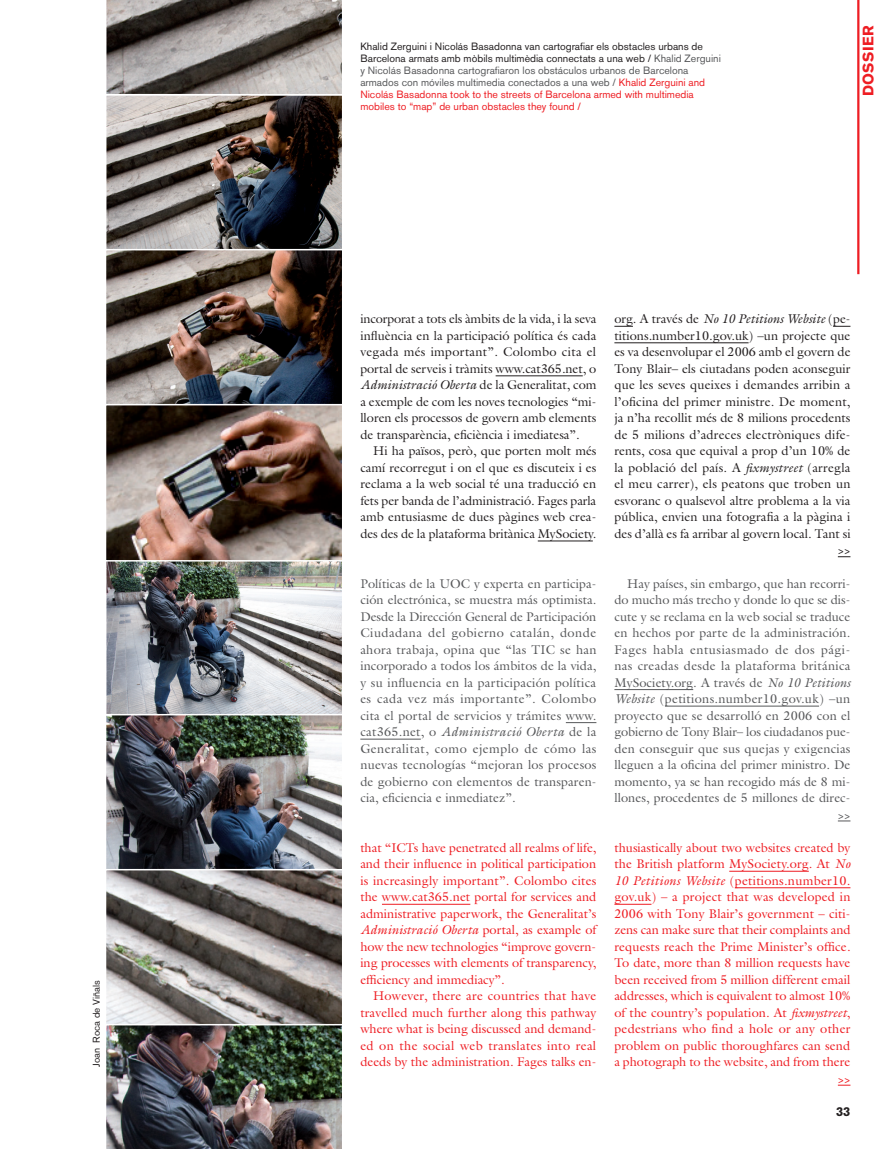
<style>
.page{position:relative;width:893px;height:1149px;background:#fff}
.page>*{position:absolute;margin:0;border:0;box-sizing:border-box;transform-origin:0 0}
.TITULAR_16_PT_CAST{font:700 15px "Akzidenz Grotesk BE";letter-spacing:.03em;color:#ee1d23}
.TXT_LECTURA_CAT{font:12.75px/16.5px "Galliard";letter-spacing:-.005em;color:#231f20;text-align:justify}
.TXT_LECTURA_ENG{font:12.75px/16.5px "Galliard";letter-spacing:-.005em;color:#ee1d23;text-align:justify}
.TXT_LECTURA_CAST{font:12.75px/16.5px "Galliard";letter-spacing:.005em;color:#57585a;text-align:justify}
.t1{font:700 12.75px "Akzidenz Grotesk BE";color:#231f20}
.PIE_DE_FOTO_CAT{font:10.5px/12px "Akzidenz Grotesk BE";color:#57585a}
.TXT_LECTURA_CAST-2{font:700 10.5px "Galliard";color:#231f20}
.TXT_LECTURA_CAST-3{font:700 10.5px "Galliard";color:#57585a}
.TXT_LECTURA_CAST-4{font:700 10.5px "Galliard";color:#ee1d23}
.PIE_DE_FOTO_CAT-2{font:9.75px "Akzidenz Grotesk BE";color:#231f20}
.s1{color:#231f20}
.s2{color:#ee1d23}
.s3{font-style:italic}
</style>
<div class="page">
<img style="left:106px;top:0;width:236px;height:1148px">
<hr style="left:857px;top:0;width:2px;height:274px;background:#ee1d23">
<hr style="left:496px;top:375px;width:87px;height:1px;background:#231f20">
<hr style="left:538px;top:540px;width:55px;height:1px;background:#231f20">
<svg style="left:614px;top:326px;width:19px;height:1px"></svg>
<svg style="left:833px;top:326px;width:17px;height:1px"></svg>
<hr style="left:614px;top:342px;width:135px;height:1px;background:#231f20">
<svg style="left:838px;top:556px;width:12px;height:1px"></svg>
<hr style="left:566px;top:722px;width:30px;height:1px;background:#57585a">
<hr style="left:360px;top:738px;width:61px;height:1px;background:#57585a">
<hr style="left:614px;top:689px;width:79px;height:1px;background:#57585a">
<hr style="left:665px;top:705px;width:154px;height:1px;background:#57585a">
<svg style="left:838px;top:820px;width:12px;height:1px"></svg>
<hr style="left:382px;top:903px;width:88px;height:1px;background:#ee1d23">
<hr style="left:729px;top:870px;width:80px;height:1px;background:#ee1d23">
<hr style="left:735px;top:887px;width:115px;height:1px;background:#ee1d23">
<hr style="left:614px;top:903px;width:37px;height:1px;background:#ee1d23">
<svg style="left:838px;top:1084px;width:12px;height:1px"></svg>
<p class="PIE_DE_FOTO_CAT-2" style="left:91px;top:1066px;width:87px;rotate:-90deg">Joan Roca de Viñals</p>
<p class="PIE_DE_FOTO_CAT" style="left:360px;top:40px;width:362px"><span class="s1">Khalid Zerguini i Nicolás Basadonna van cartografiar els obstacles urbans de Barcelona armats amb mòbils multimèdia connectats a una web /</span> Khalid Zerguini y Nicolás Basadonna cartografiaron los obstáculos urbanos de Barcelona armados con móviles multimedia conectados a una web / <span class="s2">Khalid Zerguini and Nicolás Basadonna took to the streets of Barcelona armed with multimedia mobiles to “map” de urban obstacles they found /</span></p>
<p class="TITULAR_16_PT_CAST" style="left:859px;top:96px;width:72px;rotate:-90deg">DOSSIER</p>
<p class="TXT_LECTURA_CAT" style="left:360px;top:310px;width:238px">incorporat a tots els àmbits de la vida, i la seva influència en la participació política és cada vegada més important”. Colombo cita el portal de serveis i tràmits www.cat365.net, o <span class="s3">Administració Oberta</span> de la Generalitat, com a exemple de com les noves tecnologies “mi&shy;lloren els processos de govern amb elements de transparència, eficiència i imediatesa”.</p>
<p class="TXT_LECTURA_CAT" style="left:360px;top:442px;width:238px;text-indent:13px">Hi ha països, però, que porten molt més camí recorregut i on el que es discuteix i es reclama a la web social té una traducció en fets per banda de l’administració. Fages parla amb entusiasme de dues pàgines web crea&shy;des des de la plataforma britànica MySociety.</p>
<p class="TXT_LECTURA_CAT" style="left:614px;top:310px;width:238px">org. A través de <span class="s3">No 10 Petitions Website</span> (pe&shy;titions.number10.gov.uk) –un projecte que es va desenvolupar el 2006 amb el govern de Tony Blair– els ciutadans poden aconseguir que les seves queixes i demandes arribin a l’oficina del primer ministre. De moment, ja n’ha recollit més de 8 milions procedents de 5 milions d’adreces electròniques dife&shy;rents, cosa que equival a prop d’un 10% de la població del país. A <span class="s3">fixmystreet</span> (arregla el meu carrer), els peatons que troben un esvoranc o qualsevol altre problema a la via pública, envien una fotografia a la pàgina i des d’allà es fa arribar al govern local. Tant si</p>
<p class="TXT_LECTURA_CAST-2" style="left:838px;top:544px;width:14px">&gt;&gt;</p>
<p class="TXT_LECTURA_CAST" style="left:360px;top:574px;width:238px">Políticas de la UOC y experta en participa&shy;ción electrónica, se muestra más optimista.<br>Desde la Dirección General de Participación Ciudadana del gobierno catalán, donde ahora trabaja, opina que “las TIC se han incorporado a todos los ámbitos de la vida, y su influencia en la participación política es cada vez más importante”. Colombo cita el portal de servicios y trámites www. cat365.net, o <span class="s3">Administració Oberta</span> de la Generalitat, como ejemplo de cómo las nuevas tecnologías “mejoran los procesos de gobierno con elementos de transparen&shy;cia, eficiencia e inmediatez”.</p>
<p class="TXT_LECTURA_CAST" style="left:614px;top:574px;width:238px;text-indent:13px">Hay países, sin embargo, que han recorri&shy;do mucho más trecho y donde lo que se dis&shy;cute y se reclama en la web social se traduce en hechos por parte de la administración.<br>Fages habla entusiasmado de dos pági&shy;nas creadas desde la plataforma británica MySociety.org. A través de <span class="s3">No 10 Petitions Website</span> (petitions.number10.gov.uk) –un proyecto que se desarrolló en 2006 con el gobierno de Tony Blair– los ciudadanos pue&shy;den conseguir que sus quejas y exigencias lleguen a la oficina del primer ministro. De momento, ya se han recogido más de 8 mi&shy;llones, procedentes de 5 millones de direc-</p>
<p class="TXT_LECTURA_CAST-3" style="left:838px;top:808px;width:14px">&gt;&gt;</p>
<p class="TXT_LECTURA_ENG" style="left:360px;top:838px;width:238px">that “ICTs have penetrated all realms of life, and their influence in political participation is increasingly important”. Colombo cites the www.cat365.net portal for services and administrative paperwork, the Generalitat’s <span class="s3">Administració Oberta</span> portal, as example of how the new technologies “improve govern&shy;ing processes with elements of transparency, efficiency and immediacy”.</p>
<p class="TXT_LECTURA_ENG" style="left:360px;top:987px;width:238px;text-indent:13px">However, there are countries that have travelled much further along this pathway where what is being discussed and demand&shy;ed on the social web translates into real deeds by the administration. Fages talks en-</p>
<p class="TXT_LECTURA_ENG" style="left:614px;top:838px;width:238px">thusiastically about two websites created by the British platform MySociety.org. At <span class="s3">No 10 Petitions Website</span> (petitions.number10. gov.uk) – a project that was developed in 2006 with Tony Blair’s government – citi&shy;zens can make sure that their complaints and requests reach the Prime Minister’s office.<br>To date, more than 8 million requests have been received from 5 million different email addresses, which is equivalent to almost 10% of the country’s population. At <span class="s3">fixmystreet</span>, pedestrians who find a hole or any other problem on public thoroughfares can send a photograph to the website, and from there</p>
<p class="TXT_LECTURA_CAST-4" style="left:838px;top:1072px;width:14px">&gt;&gt;</p>
<p class="t1" style="left:836px;top:1103px;width:16px">33</p>
</div>
